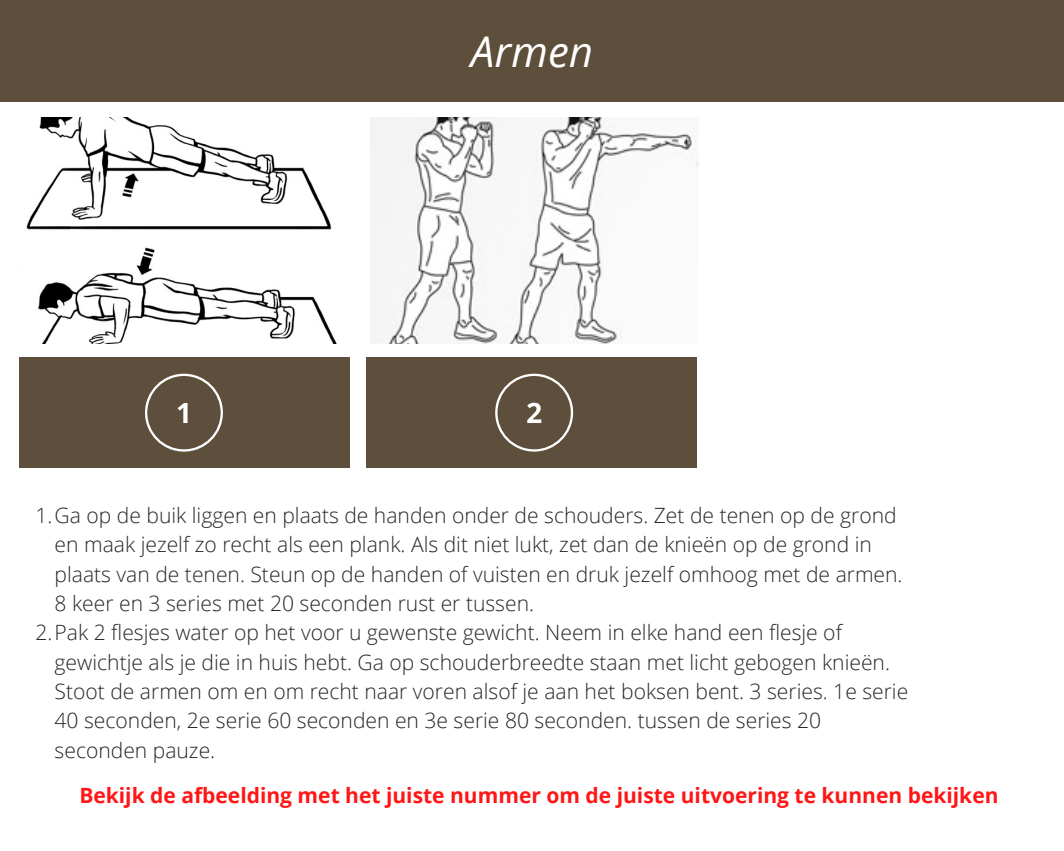
<style>
.page{position:relative;width:1064px;height:851px;background:#fff}
.page>*{position:absolute;margin:0;border:0;box-sizing:border-box;transform-origin:0 0}
.t1{font:italic 42.3px "Open Sans";color:#fff}
.t2{font:300 21px "Open Sans";color:#272628}
.t3{font:700 21px "Open Sans";color:#ff1616}
</style>
<div class="page">
<img style="left:26px;top:117px;width:311px;height:227px">
<img style="left:370px;top:117px;width:328px;height:227px">
<div style="left:0;top:0;width:1063px;height:102px;background:#5e4f3c"></div>
<div style="left:19px;top:357px;width:330px;height:111px;background:#5e4f3c"></div>
<div style="left:367px;top:357px;width:329px;height:111px;background:#5e4f3c"></div>
<svg style="left:145px;top:373px;width:78px;height:78px"></svg>
<svg style="left:495px;top:373px;width:78px;height:78px"></svg>
<h1 class="t1" style="left:471px;top:22px;width:124px">Armen</h1>
<p class="t2" style="left:35px;top:500px;width:862px">1.Ga op de buik liggen en plaats de handen onder de schouders. Zet de tenen op de grond</p>
<p class="t2" style="left:55px;top:530px;width:818px">en maak jezelf zo recht als een plank. Als dit niet lukt, zet dan de knieën op de grond in</p>
<p class="t2" style="left:55px;top:559px;width:849px">plaats van de tenen. Steun op de handen of vuisten en druk jezelf omhoog met de armen.</p>
<p class="t2" style="left:55px;top:588px;width:481px">8 keer en 3 series met 20 seconden rust er tussen.</p>
<p class="t2" style="left:35px;top:618px;width:807px">2.Pak 2 flesjes water op het voor u gewenste gewicht. Neem in elke hand een flesje of</p>
<p class="t2" style="left:55px;top:647px;width:836px">gewichtje als je die in huis hebt. Ga op schouderbreedte staan met licht gebogen knieën.</p>
<p class="t2" style="left:55px;top:676px;width:854px">Stoot de armen om en om recht naar voren alsof je aan het boksen bent. 3 series. 1e serie</p>
<p class="t2" style="left:55px;top:706px;width:767px">40 seconden, 2e serie 60 seconden en 3e serie 80 seconden. tussen de series 20</p>
<p class="t2" style="left:55px;top:735px;width:162px">seconden pauze.</p>
<p class="t3" style="left:79px;top:780px;width:920px">Bekijk de afbeelding met het juiste nummer om de juiste uitvoering te kunnen bekijken</p>
</div>
